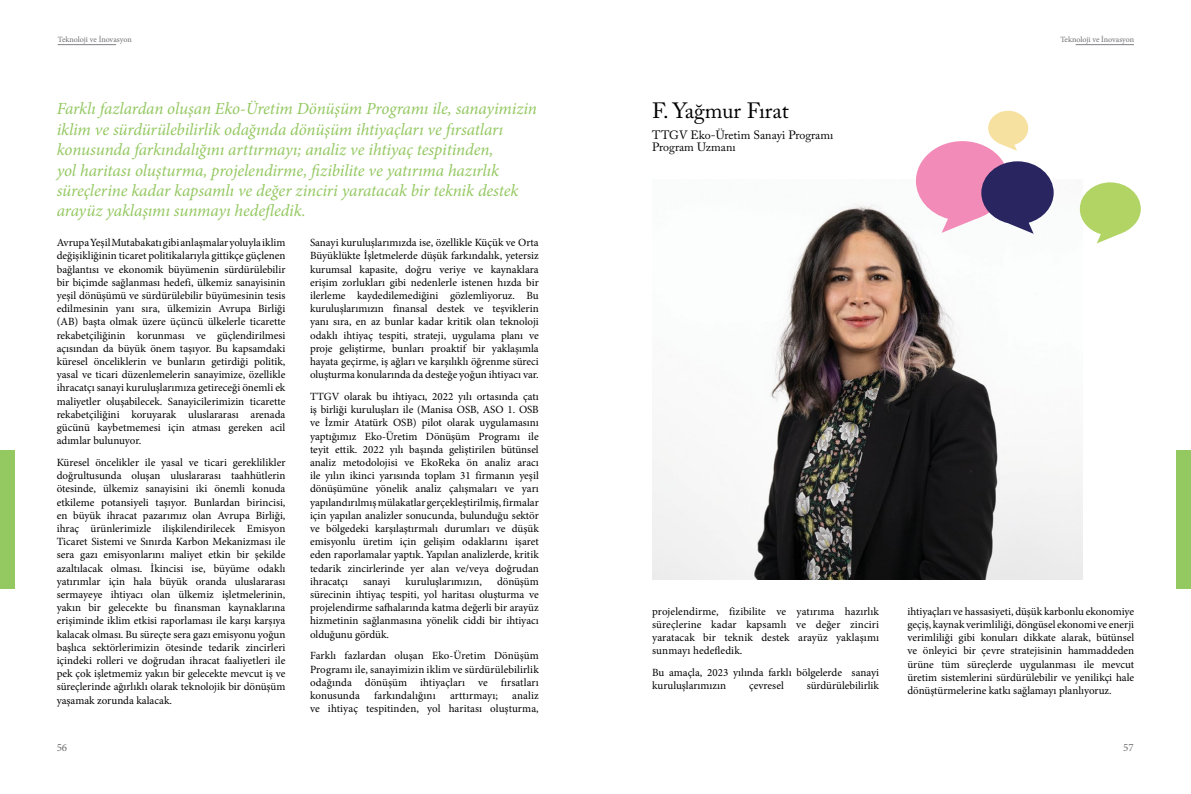
<style>
.page{position:relative;width:1191px;height:794px;background:#fff}
.page>*{position:absolute;margin:0;border:0;box-sizing:border-box;transform-origin:0 0}
.t1{font:22px "Adobe Caslon Pro";color:#000}
.t2{font:italic 17px/20.4px "Minion Pro";letter-spacing:-.01em;color:#94c861}
.t3{font:12px/12px "Adobe Caslon Pro";color:#000}
.t4{font:11px/13.2px "Minion Pro";color:#000;text-align:justify}
.t5{font:11px "Minion Pro";color:#6d6e71}
.t6{font:8px "Minion Pro";letter-spacing:-.005em;color:#6d6e71}
</style>
<div class="page">
<hr style="left:58px;top:44px;width:58px;height:1px;background:#808285">
<hr style="left:1075px;top:44px;width:59px;height:1px;background:#808285">
<img style="left:652px;top:180px;width:430px;height:400px">
<div style="left:1176px;top:450px;width:15px;height:139px;background:#94c861"></div>
<div style="left:0;top:450px;width:14px;height:139px;background:#94c861"></div>
<svg style="left:916px;top:111px;width:137px;height:123px"></svg>
<svg style="left:1079px;top:182px;width:61px;height:61px"></svg>
<p class="t6" style="left:58px;top:34px;width:75px">Teknoloji ve İnovasyon</p>
<p class="t6" style="left:1060px;top:34px;width:75px">Teknoloji ve İnovasyon</p>
<p class="t2" style="left:57px;top:99px;width:482px">Farklı fazlardan oluşan Eko-Üretim Dönüşüm Programı ile, sanayimizin iklim ve sürdürülebilirlik odağında dönüşüm ihtiyaçları ve fırsatları konusunda farkındalığını arttırmayı; analiz ve ihtiyaç tespitinden,<br>yol haritası oluşturma, projelendirme, fizibilite ve yatırıma hazırlık süreçlerine kadar kapsamlı ve değer zinciri yaratacak bir teknik destek arayüz yaklaşımı sunmayı hedefledik.</p>
<p class="t4" style="left:57px;top:236px;width:230px">Avrupa Yeşil Mutabakatı gibi anlaşmalar yoluyla iklim değişikliğinin ticaret politikalarıyla gittikçe güçlenen bağlantısı ve ekonomik büyümenin sürdürülebilir bir biçimde sağlanması hedefi, ülkemiz sanayisinin yeşil dönüşümü ve sürdürülebilir büyümesinin tesis edilmesinin yanı sıra, ülkemizin Avrupa Birliği (AB) başta olmak üzere üçüncü ülkelerle ticarette rekabetçiliğinin korunması ve güçlendirilmesi açısından da büyük önem taşıyor. Bu kapsamdaki küresel önceliklerin ve bunların getirdiği politik, yasal ve ticari düzenlemelerin sanayimize, özellikle ihracatçı sanayi kuruluşlarımıza getireceği önemli ek maliyetler oluşabilecek. Sanayicilerimizin ticarette rekabetçiliğini koruyarak uluslararası arenada gücünü kaybetmemesi için atması gereken acil adımlar bulunuyor.</p>
<p class="t4" style="left:57px;top:456px;width:230px">Küresel öncelikler ile yasal ve ticari gereklilikler doğrultusunda oluşan uluslararası taahhütlerin ötesinde, ülkemiz sanayisini iki önemli konuda etkileme potansiyeli taşıyor. Bunlardan birincisi, en büyük ihracat pazarımız olan Avrupa Birliği, ihraç ürünlerimizle ilişkilendirilecek Emisyon Ticaret Sistemi ve Sınırda Karbon Mekanizması ile sera gazı emisyonlarını maliyet etkin bir şekilde azaltılacak olması. İkincisi ise, büyüme odaklı yatırımlar için hala büyük oranda uluslararası sermayeye ihtiyacı olan ülkemiz işletmelerinin, yakın bir gelecekte bu finansman kaynaklarına erişiminde iklim etkisi raporlaması ile karşı karşıya kalacak olması. Bu süreçte sera gazı emisyonu yoğun başlıca sektörlerimizin ötesinde tedarik zincirleri içindeki rolleri ve doğrudan ihracat faaliyetleri ile pek çok işletmemiz yakın bir gelecekte mevcut iş ve süreçlerinde ağırlıklı olarak teknolojik bir dönüşüm yaşamak zorunda kalacak.</p>
<p class="t4" style="left:310px;top:236px;width:230px">Sanayi kuruluşlarımızda ise, özellikle Küçük ve Orta Büyüklükte İşletmelerde düşük farkındalık, yetersiz kurumsal kapasite, doğru veriye ve kaynaklara erişim zorlukları gibi nedenlerle istenen hızda bir ilerleme kaydedilemediğini gözlemliyoruz. Bu kuruluşlarımızın finansal destek ve teşviklerin yanı sıra, en az bunlar kadar kritik olan teknoloji odaklı ihtiyaç tespiti, strateji, uygulama planı ve proje geliştirme, bunları proaktif bir yaklaşımla hayata geçirme, iş ağları ve karşılıklı öğrenme süreci oluşturma konularında da desteğe yoğun ihtiyacı var.</p>
<p class="t4" style="left:310px;top:390px;width:230px">TTGV olarak bu ihtiyacı, 2022 yılı ortasında çatı iş birliği kuruluşları ile (Manisa OSB, ASO 1. OSB ve İzmir Atatürk OSB) pilot olarak uygulamasını yaptığımız Eko-Üretim Dönüşüm Programı ile teyit ettik. 2022 yılı başında geliştirilen bütünsel analiz metodolojisi ve EkoReka ön analiz aracı ile yılın ikinci yarısında toplam 31 firmanın yeşil dönüşümüne yönelik analiz çalışmaları ve yarı yapılandırılmış mülakatlar gerçekleştirilmiş, firmalar için yapılan analizler sonucunda, bulunduğu sektör ve bölgedeki karşılaştırmalı durumları ve düşük emisyonlu üretim için gelişim odaklarını işaret eden raporlamalar yaptık. Yapılan analizlerde, kritik tedarik zincirlerinde yer alan ve/veya doğrudan ihracatçı</p>
<p class="t4" style="left:310px;top:575px;width:230px;text-indent:187px">dönüşüm sürecinin ihtiyaç tespiti, yol haritası oluşturma ve projelendirme safhalarında katma değerli bir arayüz hizmetinin sağlanmasına yönelik ciddi bir ihtiyacı olduğunu gördük.</p>
<p class="t4" style="left:310px;top:649px;width:230px">Farklı fazlardan oluşan Eko-Üretim Dönüşüm Programı ile, sanayimizin iklim ve sürdürülebilirlik odağında dönüşüm ihtiyaçları ve fırsatları konusunda</p>
<p class="t4" style="left:363px;top:575px;width:29px">sanayi</p>
<p class="t4" style="left:405px;top:575px;width:78px">kuruluşlarımızın,</p>
<p class="t4" style="left:310px;top:689px;width:230px;text-align:right">analiz<br>ve ihtiyaç tespitinden, yol haritası oluşturma,</p>
<p class="t4" style="left:374px;top:689px;width:63px">farkındalığını</p>
<p class="t4" style="left:450px;top:689px;width:49px">arttırmayı;</p>
<h1 class="t1" style="left:652px;top:98px;width:138px">F. Yağmur Fırat</h1>
<p class="t3" style="left:652px;top:129px;width:183px">TTGV Eko-Üretim Sanayi Programı<br>Program Uzmanı</p>
<p class="t4" style="left:652px;top:605px;width:228px">projelendirme, fizibilite ve yatırıma hazırlık süreçlerine kadar kapsamlı ve değer zinciri yaratacak bir teknik destek arayüz yaklaşımı sunmayı hedefledik.</p>
<p class="t4" style="left:652px;top:666px;width:228px">Bu amaçla, 2023 yılında farklı bölgelerde sanayi kuruluşlarımızın</p>
<p class="t4" style="left:749px;top:679px;width:36px">çevresel</p>
<p class="t4" style="left:806px;top:679px;width:74px">sürdürülebilirlik</p>
<p class="t4" style="left:907px;top:605px;width:228px">ihtiyaçları ve hassasiyeti, düşük karbonlu ekonomiye geçiş, kaynak verimliliği, döngüsel ekonomi ve enerji verimliliği gibi konuları dikkate alarak, bütünsel ve önleyici bir çevre stratejisinin hammaddeden ürüne tüm süreçlerde uygulanması ile mevcut üretim sistemlerini sürdürülebilir ve yenilikçi hale dönüştürmelerine katkı sağlamayı planlıyoruz.</p>
<p class="t5" style="left:57px;top:740px;width:12px">56</p>
<p class="t5" style="left:1123px;top:740px;width:12px">57</p>
</div>
